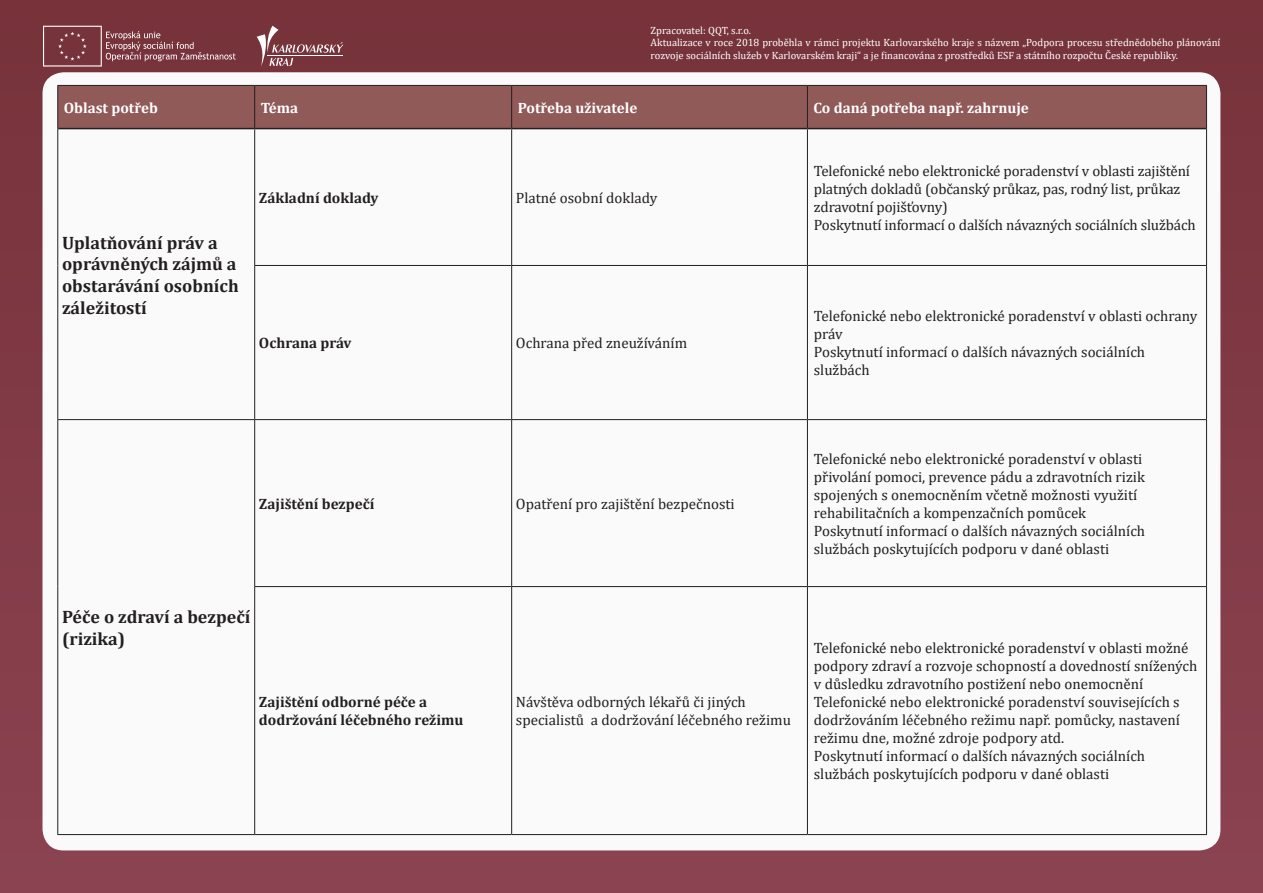
<style>
.page{position:relative;width:1263px;height:893px;background:#fff}
.page>*{position:absolute;margin:0;border:0;box-sizing:border-box;transform-origin:0 0}
.t1{font:700 18px/21.6px "Cambria";color:#231f20}
.t2{font:15px/18px "Cambria";color:#231f20}
.t3{font:700 15px/18px "Cambria";color:#231f20}
.t4{font:700 15px "Cambria";color:#fff}
.t5{font:10.5px/12.6px "Cambria";color:#fff}
</style>
<div class="page">
<div style="left:0;top:0;width:1263px;height:893px;background:linear-gradient(to bottom,#78353d,#8e4756)"></div>
<div style="left:43px;top:72px;width:1177px;height:778px;background:#fafafa;border-radius:21px"></div>
<svg style="left:43px;top:26px;width:193px;height:41px;background:#84474e"></svg>
<svg style="left:257px;top:26px;width:86px;height:41px;background:#8c5259"></svg>
<div style="left:58px;top:86px;width:1148px;height:42px;background:#905a59"></div>
<hr style="left:57px;top:85px;width:198px;height:1px;background:#231f20">
<hr style="left:57px;top:86px;width:1px;height:43px;background:#231f20">
<hr style="left:255px;top:85px;width:257px;height:1px;background:#231f20">
<hr style="left:254px;top:86px;width:1px;height:42px;background:#231f20">
<hr style="left:512px;top:85px;width:295px;height:1px;background:#231f20">
<hr style="left:511px;top:86px;width:1px;height:42px;background:#231f20">
<hr style="left:807px;top:85px;width:400px;height:1px;background:#231f20">
<hr style="left:807px;top:86px;width:1px;height:42px;background:#231f20">
<hr style="left:1206px;top:86px;width:1px;height:43px;background:#231f20">
<hr style="left:57px;top:129px;width:1px;height:136px;background:#231f20">
<hr style="left:254px;top:129px;width:1px;height:136px;background:#231f20">
<hr style="left:511px;top:129px;width:1px;height:136px;background:#231f20">
<hr style="left:807px;top:129px;width:1px;height:136px;background:#231f20">
<hr style="left:1206px;top:129px;width:1px;height:136px;background:#231f20">
<hr style="left:57px;top:265px;width:1px;height:154px;background:#231f20">
<hr style="left:254px;top:265px;width:258px;height:1px;background:#231f20">
<hr style="left:254px;top:266px;width:1px;height:153px;background:#231f20">
<hr style="left:512px;top:265px;width:295px;height:1px;background:#231f20">
<hr style="left:511px;top:266px;width:1px;height:153px;background:#231f20">
<hr style="left:807px;top:265px;width:400px;height:1px;background:#231f20">
<hr style="left:807px;top:266px;width:1px;height:153px;background:#231f20">
<hr style="left:1206px;top:266px;width:1px;height:153px;background:#231f20">
<hr style="left:57px;top:419px;width:198px;height:1px;background:#231f20">
<hr style="left:57px;top:420px;width:1px;height:167px;background:#231f20">
<hr style="left:255px;top:419px;width:257px;height:1px;background:#231f20">
<hr style="left:254px;top:420px;width:1px;height:166px;background:#231f20">
<hr style="left:512px;top:419px;width:295px;height:1px;background:#231f20">
<hr style="left:511px;top:420px;width:1px;height:166px;background:#231f20">
<hr style="left:807px;top:419px;width:400px;height:1px;background:#231f20">
<hr style="left:807px;top:420px;width:1px;height:166px;background:#231f20">
<hr style="left:1206px;top:420px;width:1px;height:166px;background:#231f20">
<hr style="left:57px;top:587px;width:1px;height:247px;background:#231f20">
<hr style="left:254px;top:586px;width:258px;height:1px;background:#231f20">
<hr style="left:254px;top:587px;width:1px;height:247px;background:#231f20">
<hr style="left:512px;top:586px;width:295px;height:1px;background:#231f20">
<hr style="left:511px;top:587px;width:1px;height:247px;background:#231f20">
<hr style="left:807px;top:586px;width:400px;height:1px;background:#231f20">
<hr style="left:807px;top:587px;width:1px;height:247px;background:#231f20">
<hr style="left:1206px;top:587px;width:1px;height:247px;background:#231f20">
<hr style="left:57px;top:834px;width:198px;height:1px;background:#231f20">
<hr style="left:255px;top:834px;width:257px;height:1px;background:#231f20">
<hr style="left:512px;top:834px;width:295px;height:1px;background:#231f20">
<hr style="left:807px;top:834px;width:400px;height:1px;background:#231f20">
<hr style="left:58px;top:128px;width:197px;height:1px;background:#231f20">
<hr style="left:255px;top:128px;width:257px;height:1px;background:#231f20">
<hr style="left:512px;top:128px;width:295px;height:1px;background:#231f20">
<hr style="left:807px;top:128px;width:399px;height:1px;background:#231f20">
<p class="t5" style="left:651px;top:24px;width:571px">Zpracovatel: QQT, s.r.o.<br>Aktualizace v roce 2018 proběhla v rámci projektu Karlovarského kraje s názvem „Podpora procesu střednědobého plánování rozvoje sociálních služeb v Karlovarském kraji“ a je financována z prostředků ESF a státního rozpočtu České republiky.</p>
<p class="t4" style="left:64px;top:97px;width:96px">Oblast potřeb</p>
<p class="t4" style="left:261px;top:97px;width:39px">Téma</p>
<p class="t4" style="left:518px;top:97px;width:121px">Potřeba uživatele</p>
<p class="t4" style="left:813px;top:97px;width:217px">Co daná potřeba např. zahrnuje</p>
<p class="t1" style="left:62px;top:231px;width:178px">Uplatňování práv a oprávněných zájmů a obstarávání osobních záležitostí</p>
<p class="t3" style="left:259px;top:188px;width:121px">Základní doklady</p>
<p class="t2" style="left:516px;top:189px;width:143px">Platné osobní doklady</p>
<p class="t3" style="left:259px;top:334px;width:94px">Ochrana práv</p>
<p class="t2" style="left:516px;top:334px;width:173px">Ochrana před zneužíváním</p>
<p class="t2" style="left:814px;top:162px;width:378px">Telefonické nebo elektronické poradenství v oblasti zajištění platných dokladů (občanský průkaz, pas, rodný list, průkaz zdravotní pojišťovny)</p>
<p class="t2" style="left:814px;top:216px;width:383px">Poskytnutí informací o dalších návazných sociálních službách</p>
<p class="t2" style="left:814px;top:307px;width:385px">Telefonické nebo elektronické poradenství v oblasti ochrany práv</p>
<p class="t2" style="left:814px;top:343px;width:333px">Poskytnutí informací o dalších návazných sociálních službách</p>
<p class="t3" style="left:259px;top:494px;width:117px">Zajištění bezpečí</p>
<p class="t2" style="left:516px;top:495px;width:220px">Opatření pro zajištění bezpečnosti</p>
<p class="t1" style="left:62px;top:606px;width:190px">Péče o zdraví a bezpečí (rizika)</p>
<p class="t3" style="left:259px;top:693px;width:206px">Zajištění odborné péče a dodržování léčebného režimu</p>
<p class="t2" style="left:516px;top:693px;width:277px">Návštěva odborných lékařů či jiných specialistů a dodržování léčebného režimu</p>
<p class="t2" style="left:814px;top:450px;width:333px">Telefonické nebo elektronické poradenství v oblasti přivolání pomoci, prevence pádu a zdravotních rizik spojených s onemocněním včetně možnosti využití rehabilitačních a kompenzačních pomůcek</p>
<p class="t2" style="left:814px;top:522px;width:333px">Poskytnutí informací o dalších návazných sociálních službách poskytujících podporu v dané oblasti</p>
<p class="t2" style="left:814px;top:639px;width:385px">Telefonické nebo elektronické poradenství v oblasti možné podpory zdraví a rozvoje schopností a dovedností snížených v důsledku zdravotního postižení nebo onemocnění</p>
<p class="t2" style="left:814px;top:693px;width:368px;text-align:justify">Telefonické nebo elektronické poradenství souvisejících s dodržováním léčebného režimu např. pomůcky, nastavení režimu dne, možné zdroje podpory atd.</p>
<p class="t2" style="left:814px;top:747px;width:333px">Poskytnutí informací o dalších návazných sociálních službách poskytujících podporu v dané oblasti</p>
</div>
